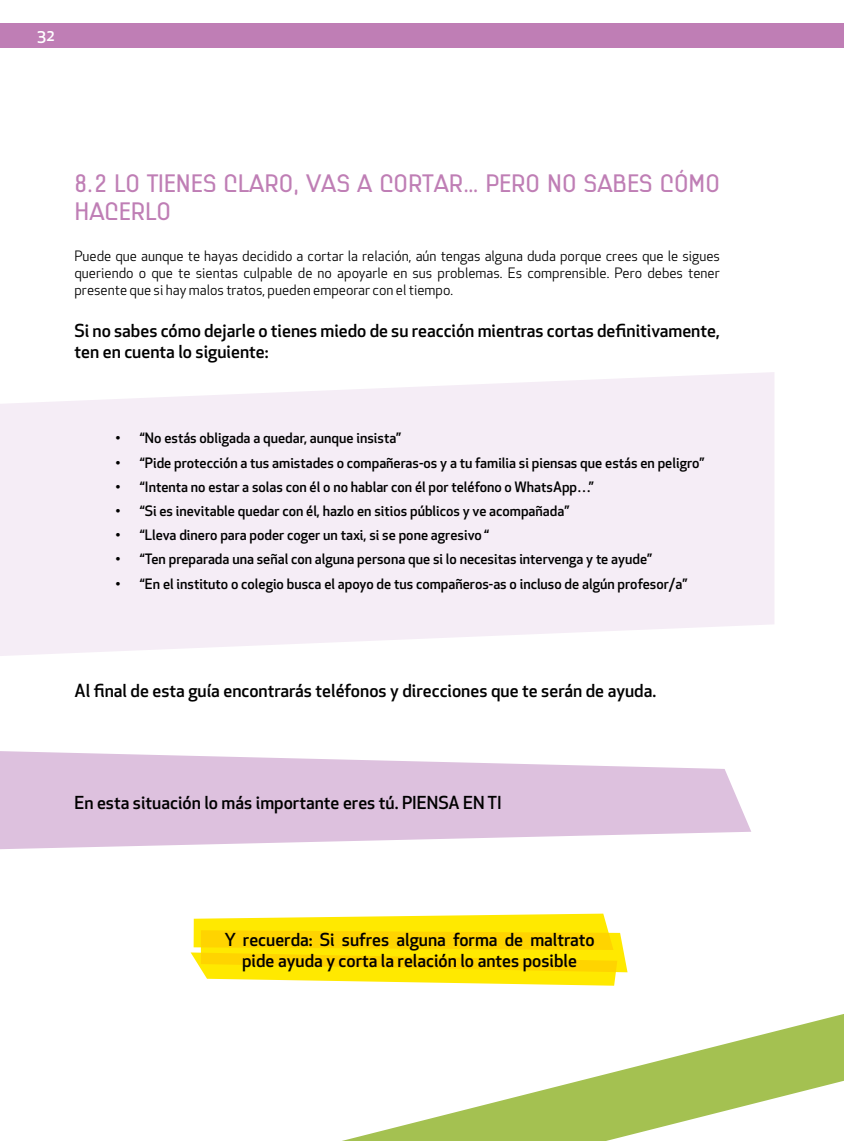
<style>
.page{position:relative;width:844px;height:1141px;background:#fff}
.page>*{position:absolute;margin:0;border:0;box-sizing:border-box;transform-origin:0 0}
.t1{font:24.5px/28px "Lindau";color:#bf7eb5}
.t2{font:500 17.5px/21px "Apex New";color:#000}
.t3{font:500 15.75px "Apex New";color:#fff}
.t4{font:500 14px "Apex New";color:#000}
.t5{font:14px/16.8px "Apex New";color:#000;text-align:justify}
.s1{font-weight:300}
</style>
<div class="page">
<svg style="left:342px;top:1014px;width:501px;height:127px"></svg>
<svg style="left:843px;top:24px;width:1px;height:24px"></svg>
<div style="left:0;top:24px;width:843px;height:24px;background:#bf7eb5"></div>
<svg style="left:0;top:372px;width:774px;height:284px;background:#f6eff7"></svg>
<svg style="left:0;top:751px;width:751px;height:98px;fill:#ddc1de"></svg>
<svg style="left:190px;top:914px;width:437px;height:72px;background:#ffe31d"></svg>
<p class="t3" style="left:37px;top:24px;width:19px">32</p>
<h1 class="t1" style="left:74px;top:169px;width:646px">8.2 LO TIENES CLARO, VAS A CORTAR… PERO NO SABES CÓMO<br>HACERLO</h1>
<p class="t5" style="left:74px;top:248px;width:646px">Puede que aunque te hayas decidido a cortar la relación, aún tengas alguna duda porque crees que le sigues queriendo o que te sientas culpable de no apoyarle en sus problemas. Es comprensible. Pero debes tener presente que si hay malos tratos, pueden empeorar con el tiempo.</p>
<p class="t2" style="left:74px;top:319px;width:646px">Si no sabes cómo dejarle o tienes miedo de su reacción mientras cortas definitivamente, ten en cuenta lo siguiente:</p>
<p class="t4" style="left:115px;top:429px;width:287px"><span class="s1">•</span> “No estás obligada a quedar, aunque insista”</p>
<p class="t4" style="left:115px;top:453px;width:590px"><span class="s1">•</span> “Pide protección a tus amistades o compañeras-os y a tu familia si piensas que estás en peligro”</p>
<p class="t4" style="left:115px;top:477px;width:479px"><span class="s1">•</span> “Intenta no estar a solas con él o no hablar con él por teléfono o WhatsApp…”</p>
<p class="t4" style="left:115px;top:501px;width:455px"><span class="s1">•</span> “Si es inevitable quedar con él, hazlo en sitios públicos y ve acompañada”</p>
<p class="t4" style="left:115px;top:526px;width:375px"><span class="s1">•</span> “Lleva dinero para poder coger un taxi, si se pone agresivo “</p>
<p class="t4" style="left:115px;top:550px;width:538px"><span class="s1">•</span> “Ten preparada una señal con alguna persona que si lo necesitas intervenga y te ayude”</p>
<p class="t4" style="left:115px;top:574px;width:573px"><span class="s1">•</span> “En el instituto o colegio busca el apoyo de tus compañeros-as o incluso de algún profesor/a”</p>
<p class="t2" style="left:74px;top:680px;width:583px">Al final de esta guía encontrarás teléfonos y direcciones que te serán de ayuda.</p>
<p class="t2" style="left:74px;top:792px;width:429px">En esta situación lo más importante eres tú. PIENSA EN TI</p>
<p class="t2" style="left:224px;top:929px;width:372px;text-align:center">Y recuerda: Si sufres alguna forma de maltrato pide ayuda y corta la relación lo antes posible</p>
</div>
